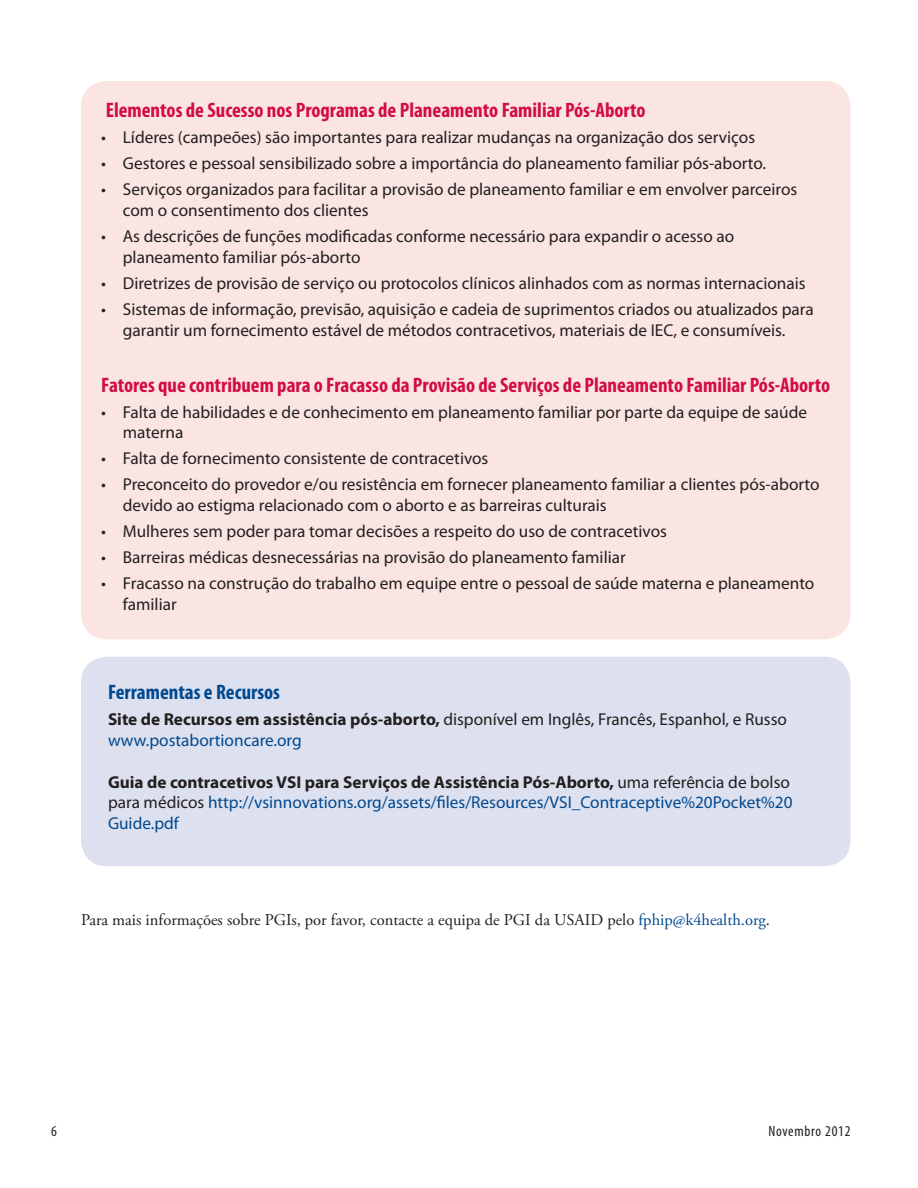
<style>
.page{position:relative;width:918px;height:1188px;background:#fff}
.page>*{position:absolute;margin:0;border:0;box-sizing:border-box;transform-origin:0 0}
.t1{font:700 condensed 21px "Myriad Pro";color:#d20d44}
.t2{font:700 condensed 21px "Myriad Pro";color:#014990}
.t3{font:17.25px/20.7px "Myriad Pro";color:#231f20}
.t4{font:17.25px/20.7px "Myriad Pro";color:#014990}
.t5{font:16.5px "Adobe Garamond Pro";color:#231f20}
.t6{font:condensed 15px "Myriad Pro";letter-spacing:.05em;color:#231f20}
.s1{font-weight:700}
.s2{color:#014990}
.s3{font-weight:700;color:#231f20}
.s4{color:#231f20}
</style>
<div class="page">
<div style="left:81px;top:657px;width:769px;height:209px;background:#dde1ef;border-radius:26px"></div>
<div style="left:81px;top:81px;width:769px;height:558px;background:#fae5e2;border-radius:26px"></div>
<p class="t1" style="left:106px;top:98px;width:541px">Elementos de Sucesso nos Programas de Planeamento Familiar Pós-Aborto</p>
<p class="t3" style="left:101px;top:127px;width:655px">• Líderes (campeões) são importantes para realizar mudanças na organização dos serviços</p>
<p class="t3" style="left:101px;top:153px;width:666px">• Gestores e pessoal sensibilizado sobre a importância do planeamento familiar pós-aborto.</p>
<p class="t3" style="left:123px;top:180px;width:676px;text-indent:-22px">• Serviços organizados para facilitar a provisão de planeamento familiar e em envolver parceiros com o consentimento dos clientes</p>
<p class="t3" style="left:123px;top:226px;width:613px;text-indent:-22px">• As descrições de funções modificadas conforme necessário para expandir o acesso ao planeamento familiar pós-aborto</p>
<p class="t3" style="left:101px;top:273px;width:706px">• Diretrizes de provisão de serviço ou protocolos clínicos alinhados com as normas internacionais</p>
<p class="t3" style="left:101px;top:299px;width:714px;text-align:center">• Sistemas de informação, previsão, aquisição e cadeia de suprimentos criados ou atualizados para garantir um fornecimento estável de métodos contracetivos, materiais de IEC, e consumíveis.</p>
<p class="t1" style="left:101px;top:373px;width:731px">Fatores que contribuem para o Fracasso da Provisão de Serviços de Planeamento Familiar Pós-Aborto</p>
<p class="t3" style="left:123px;top:402px;width:686px;text-indent:-22px">• Falta de habilidades e de conhecimento em planeamento familiar por parte da equipe de saúde materna</p>
<p class="t3" style="left:101px;top:449px;width:389px">• Falta de fornecimento consistente de contracetivos</p>
<p class="t3" style="left:123px;top:475px;width:698px;text-indent:-22px">• Preconceito do provedor e/ou resistência em fornecer planeamento familiar a clientes pós-aborto devido ao estigma relacionado com o aborto e as barreiras culturais</p>
<p class="t3" style="left:101px;top:522px;width:567px">• Mulheres sem poder para tomar decisões a respeito do uso de contracetivos</p>
<p class="t3" style="left:101px;top:548px;width:526px">• Barreiras médicas desnecessárias na provisão do planeamento familiar</p>
<p class="t3" style="left:123px;top:574px;width:693px;text-indent:-22px">• Fracasso na construção do trabalho em equipe entre o pessoal de saúde materna e planeamento familiar</p>
<p class="t2" style="left:108px;top:681px;width:174px">Ferramentas e Recursos</p>
<p class="t3" style="left:108px;top:710px;width:681px"><span class="s1">Site de Recursos em assistência pós-aborto,</span> disponível em Inglês, Francês, Espanhol, e Russo <span class="s2">www.postabortioncare.org</span></p>
<p class="t4" style="left:108px;top:772px;width:686px"><span class="s3">Guia de contracetivos VSI para Serviços de Assistência Pós-Aborto,</span> <span class="s4">uma referência de bolso para médicos</span> http://vsinnovations.org/assets/files/Resources/VSI_Contraceptive%20Pocket%20<br>Guide.pdf</p>
<p class="t5" style="left:81px;top:910px;width:691px">Para mais informações sobre PGIs, por favor, contacte a equipa de PGI da USAID pelo <span class="s2">fphip@k4health.org</span>.</p>
<p class="t6" style="left:51px;top:1123px;width:7px">6</p>
<p class="t6" style="left:768px;top:1123px;width:84px">Novembro 2012</p>
</div>
